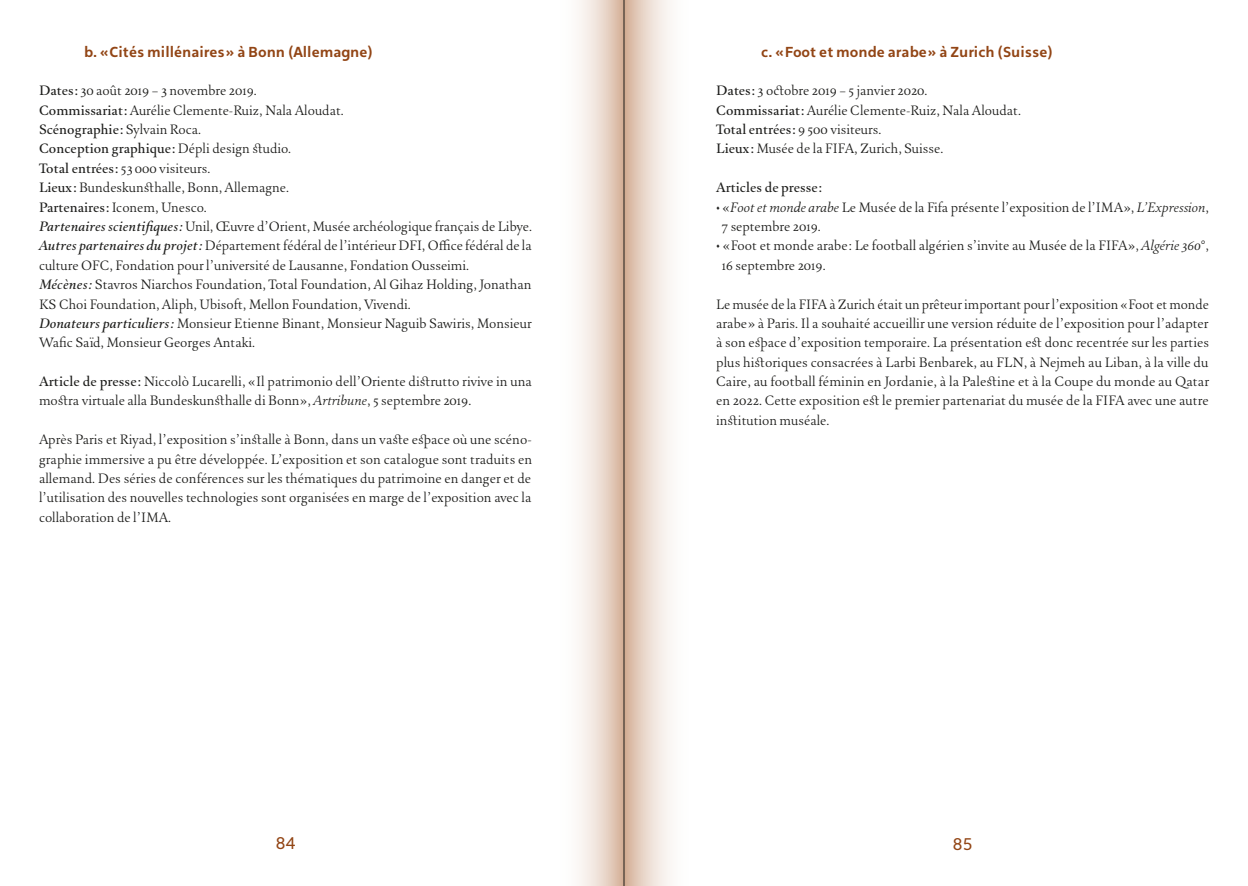
<style>
.page{position:relative;width:1248px;height:886px;background:#fff}
.page>*{position:absolute;margin:0;border:0;box-sizing:border-box;transform-origin:0 0}
.t1{font:17.5px "Mondara Lineal Delta";color:#924515}
.Style_de_paragraphe_1{font:16.88px/19.4px "Mondara Serif";color:#1d1d1b}
.Style_de_paragraphe_1-2{font:500 16.88px "Mondara Serif";color:#1d1d1b}
.Style_de_paragraphe_1-3{font:700 15px "Mondara Lineal Delta";color:#924515}
.s1{font-weight:500}
.s2{font-weight:400}
.s3{font-weight:500;font-style:italic}
.s4{font-style:italic}
</style>
<div class="page">
<svg style="left:579px;top:0;width:44px;height:886px;background:#ead9cd"></svg>
<svg style="left:624px;top:0;width:46px;height:886px;background:#e5d3c7"></svg>
<hr style="left:623px;top:0;width:1px;height:886px;background:#1d1d1b">
<p class="Style_de_paragraphe_1-3" style="left:84px;top:42px;width:290px">b. «Cités millénaires» à Bonn (Allemagne)</p>
<p class="Style_de_paragraphe_1" style="left:39px;top:83px;width:219px"><span class="s1">Dates:</span> 30 août 2019 – 3 novembre 2019.</p>
<p class="Style_de_paragraphe_1" style="left:39px;top:102px;width:306px"><span class="s1">Commissariat:</span> Aurélie Clemente-Ruiz, Nala Aloudat.</p>
<p class="Style_de_paragraphe_1-2" style="left:39px;top:118px;width:163px">Scénographie: <span class="s2">Sylvain Roca.</span></p>
<p class="Style_de_paragraphe_1-2" style="left:39px;top:138px;width:254px">Conception graphique: <span class="s2">Dépli design studio.</span></p>
<p class="Style_de_paragraphe_1" style="left:39px;top:160px;width:173px"><span class="s1">Total entrées:</span> 53 000 visiteurs.</p>
<p class="Style_de_paragraphe_1" style="left:39px;top:180px;width:251px"><span class="s1">Lieux:</span> Bundeskunsthalle, Bonn, Allemagne.</p>
<p class="Style_de_paragraphe_1" style="left:39px;top:199px;width:169px"><span class="s1">Partenaires:</span> Iconem, Unesco.</p>
<p class="Style_de_paragraphe_1" style="left:39px;top:219px;width:494px"><span class="s3">Partenaires scientifiques:</span> Unil, Œuvre d’Orient, Musée archéologique français de Libye.</p>
<p class="Style_de_paragraphe_1" style="left:39px;top:238px;width:494px"><span class="s3">Autres partenaires du projet:</span> Département fédéral de l’intérieur DFI, Office fédéral de la culture OFC, Fondation pour l’université de Lausanne, Fondation Ousseimi.</p>
<p class="Style_de_paragraphe_1" style="left:39px;top:277px;width:494px"><span class="s3">Mécènes:</span> Stavros Niarchos Foundation, Total Foundation, Al Gihaz Holding, Jonathan<br>KS Choi Foundation, Aliph, Ubisoft, Mellon Foundation, Vivendi.</p>
<p class="Style_de_paragraphe_1" style="left:39px;top:315px;width:494px"><span class="s3">Donateurs particuliers:</span> Monsieur Etienne Binant, Monsieur Naguib Sawiris, Monsieur<br>Wafic Saïd, Monsieur Georges Antaki.</p>
<p class="Style_de_paragraphe_1" style="left:39px;top:374px;width:494px"><span class="s1">Article de presse:</span> Niccolò Lucarelli, «Il patrimonio dell’Oriente distrutto rivive in una mostra virtuale alla Bundeskunsthalle di Bonn», <span class="s4">Artribune</span>, 5 septembre 2019.</p>
<p class="Style_de_paragraphe_1" style="left:39px;top:432px;width:494px;text-align:justify">Après Paris et Riyad, l’exposition s’installe à Bonn, dans un vaste espace où une scéno&shy;graphie immersive a pu être développée. L’exposition et son catalogue sont traduits en allemand. Des séries de conférences sur les thématiques du patrimoine en danger et de l’utilisation des nouvelles technologies sont organisées en marge de l’exposition avec la collaboration de l’IMA.</p>
<p class="Style_de_paragraphe_1-3" style="left:761px;top:42px;width:293px">c. «Foot et monde arabe» à Zurich (Suisse)</p>
<p class="Style_de_paragraphe_1" style="left:716px;top:83px;width:213px"><span class="s1">Dates:</span> 3 octobre 2019 – 5 janvier 2020.</p>
<p class="Style_de_paragraphe_1" style="left:716px;top:102px;width:306px"><span class="s1">Commissariat:</span> Aurélie Clemente-Ruiz, Nala Aloudat.</p>
<p class="Style_de_paragraphe_1" style="left:716px;top:122px;width:167px"><span class="s1">Total entrées:</span> 9 500 visiteurs.</p>
<p class="Style_de_paragraphe_1" style="left:716px;top:141px;width:229px"><span class="s1">Lieux:</span> Musée de la FIFA, Zurich, Suisse.</p>
<p class="Style_de_paragraphe_1-2" style="left:716px;top:177px;width:107px">Articles de presse:</p>
<p class="Style_de_paragraphe_1" style="left:722px;top:199px;width:488px;text-indent:-6px"><span class="s1">٠</span> «<span class="s4">Foot et monde arabe</span> Le Musée de la Fifa présente l’exposition de l’IMA», <span class="s4">L’Expression</span>,<br>7 septembre 2019.</p>
<p class="Style_de_paragraphe_1" style="left:722px;top:238px;width:488px;text-indent:-6px"><span class="s1">٠</span> «Foot et monde arabe: Le football algérien s’invite au Musée de la FIFA», <span class="s4">Algérie 360°</span>,<br>16 septembre 2019.</p>
<p class="Style_de_paragraphe_1" style="left:716px;top:296px;width:494px;text-align:justify">Le musée de la FIFA à Zurich était un prêteur important pour l’exposition «Foot et monde arabe» à Paris. Il a souhaité accueillir une version réduite de l’exposition pour l’adapter à son espace d’exposition temporaire. La présentation est donc recentrée sur les parties plus historiques consacrées à Larbi Benbarek, au FLN, à Nejmeh au Liban, à la ville du Caire, au football féminin en Jordanie, à la Palestine et à la Coupe du monde au Qatar en 2022. Cette exposition est le premier partenariat du musée de la FIFA avec une autre institution muséale.</p>
<p class="t1" style="left:275px;top:833px;width:21px">84</p>
<p class="t1" style="left:952px;top:833px;width:22px">85</p>
</div>
